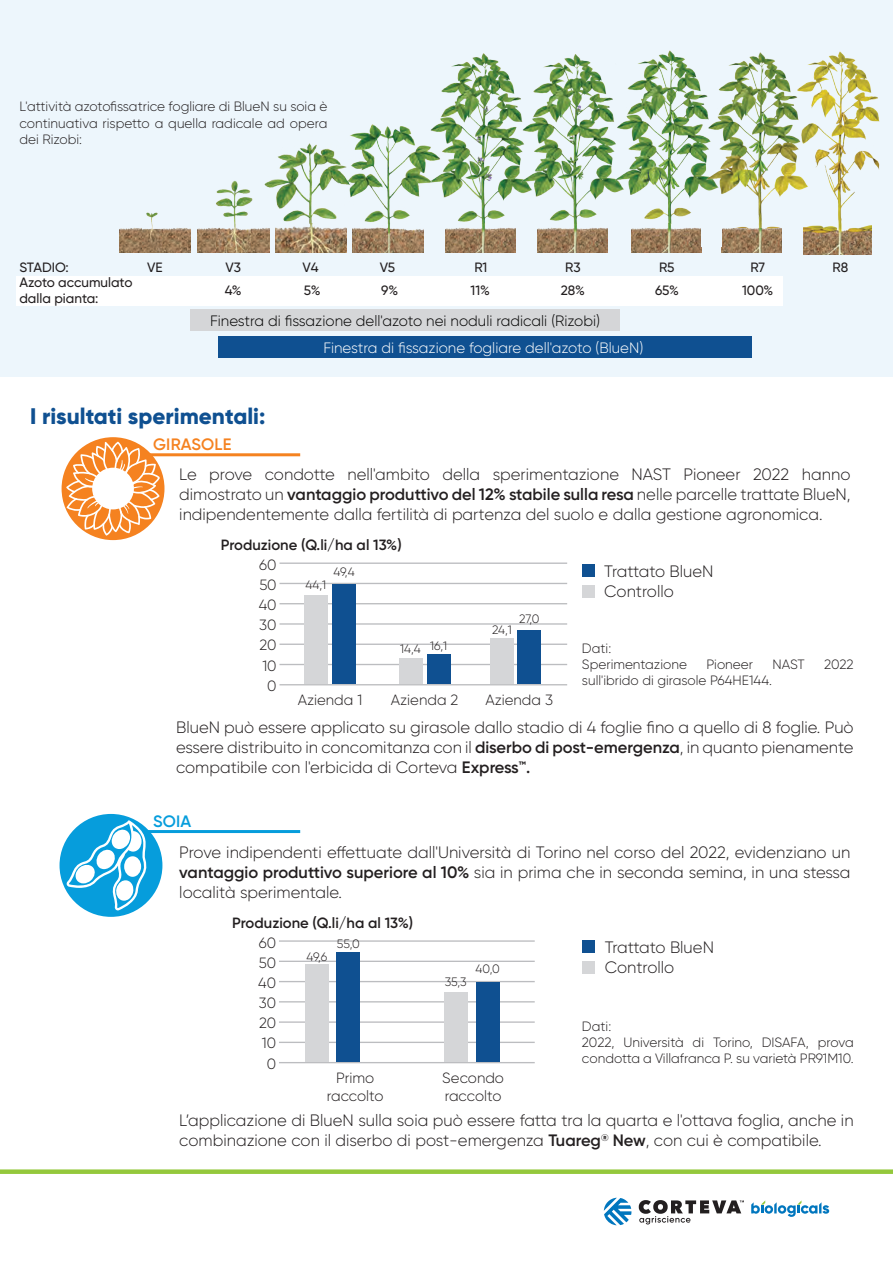
<style>
.page{position:relative;width:893px;height:1263px;background:#fff}
.page>*{position:absolute;margin:0;border:0;box-sizing:border-box;transform-origin:0 0}
.t1{font:800 22.5px "Gilroy";color:#0f5091}
.t2{font:300 16.5px/19.8px "Gilroy";color:#231f20;text-align:justify}
.t3{font:600 16.5px "Gilroy";letter-spacing:.01em;color:#f58220}
.t4{font:600 16.5px "Gilroy";color:#069ddc}
.t5{font:300 15px "Gilroy";color:#000}
.t6{font:300 15px "Gilroy";color:#fff}
.t7{font:300 14.85px/17.9px "Gilroy";color:#231f20;text-align:center}
.t8{font:600 14.85px "Gilroy";color:#231f20}
.t9{font:300 13.5px/16.2px "Gilroy";color:#231f20}
.t10{font:500 13.5px/15.8px "Gilroy";color:#231f20}
.t11{font:300 12.15px "Gilroy";letter-spacing:-.005em;color:#231f20}
.s1{font-weight:600}
</style>
<div class="page">
<hr style="left:141px;top:830px;width:159px;height:3px;background:#069ddc">
<div style="left:0;top:0;width:893px;height:376px;background:#edf6fc"></div>
<div style="left:16px;top:276px;width:766px;height:29px;background:#fff"></div>
<div style="left:62px;top:437px;width:102px;height:103px;background:#f58220;border-radius:50%"></div>
<svg style="left:66px;top:442px;width:94px;height:94px"></svg>
<div style="left:0;top:1169px;width:893px;height:5px;background:#94c83c"></div>
<svg style="left:604px;top:1198px;width:27px;height:27px"></svg>
<svg style="left:639px;top:1200px;width:105px;height:24px"></svg>
<svg style="left:751px;top:1200px;width:78px;height:17px"></svg>
<div style="left:60px;top:814px;width:102px;height:103px;background:#069ddc;border-radius:50%"></div>
<svg style="left:66px;top:820px;width:82px;height:90px"></svg>
<div style="left:582px;top:940px;width:13px;height:13px;background:#0f5091"></div>
<div style="left:582px;top:961px;width:13px;height:13px;background:#d5d6d8"></div>
<hr style="left:279px;top:961px;width:256px;height:1px;background:#bcbdc0">
<hr style="left:279px;top:940px;width:256px;height:2px;background:#bcbdc0">
<hr style="left:279px;top:981px;width:256px;height:1px;background:#bcbdc0">
<hr style="left:279px;top:1001px;width:256px;height:1px;background:#bcbdc0">
<hr style="left:279px;top:1021px;width:256px;height:2px;background:#bcbdc0">
<hr style="left:279px;top:1042px;width:256px;height:1px;background:#bcbdc0">
<hr style="left:279px;top:1062px;width:256px;height:1px;background:#bcbdc0">
<div style="left:336px;top:952px;width:23px;height:110px;background:#0f5091"></div>
<div style="left:305px;top:965px;width:24px;height:97px;background:#d5d6d8"></div>
<div style="left:476px;top:982px;width:23px;height:80px;background:#0f5091"></div>
<div style="left:444px;top:992px;width:23px;height:70px;background:#d5d6d8"></div>
<div style="left:582px;top:564px;width:13px;height:13px;background:#0f5091"></div>
<div style="left:582px;top:585px;width:13px;height:13px;background:#d5d6d8"></div>
<hr style="left:279px;top:583px;width:288px;height:1px;background:#bcbdc0">
<hr style="left:279px;top:562px;width:288px;height:2px;background:#bcbdc0">
<hr style="left:279px;top:603px;width:288px;height:1px;background:#bcbdc0">
<hr style="left:279px;top:623px;width:288px;height:2px;background:#bcbdc0">
<hr style="left:279px;top:643px;width:288px;height:2px;background:#bcbdc0">
<hr style="left:279px;top:664px;width:288px;height:1px;background:#bcbdc0">
<hr style="left:279px;top:684px;width:288px;height:1px;background:#bcbdc0">
<div style="left:427px;top:655px;width:23px;height:29px;background:#0f5091"></div>
<div style="left:399px;top:659px;width:23px;height:25px;background:#d5d6d8"></div>
<div style="left:518px;top:630px;width:23px;height:54px;background:#0f5091"></div>
<div style="left:490px;top:638px;width:24px;height:46px;background:#d5d6d8"></div>
<div style="left:304px;top:596px;width:24px;height:88px;background:#d5d6d8"></div>
<div style="left:332px;top:585px;width:24px;height:99px;background:#0f5091"></div>
<img style="left:441px;top:53px;width:78px;height:171px">
<img style="left:445px;top:224px;width:70px;height:29px">
<img style="left:519px;top:54px;width:91px;height:170px">
<img style="left:537px;top:224px;width:70px;height:29px">
<img style="left:610px;top:50px;width:93px;height:174px">
<img style="left:631px;top:224px;width:70px;height:29px">
<img style="left:353px;top:224px;width:70px;height:29px">
<img style="left:357px;top:111px;width:85px;height:113px">
<img style="left:264px;top:133px;width:93px;height:91px">
<img style="left:276px;top:224px;width:70px;height:29px">
<img style="left:215px;top:180px;width:38px;height:73px">
<img style="left:251px;top:224px;width:18px;height:29px">
<img style="left:198px;top:228px;width:17px;height:25px">
<img style="left:142px;top:212px;width:20px;height:41px">
<img style="left:162px;top:228px;width:29px;height:25px">
<img style="left:119px;top:227px;width:23px;height:26px">
<img style="left:703px;top:52px;width:82px;height:177px">
<img style="left:722px;top:229px;width:60px;height:24px">
<div style="left:701px;top:219px;width:21px;height:27px;background:#edf6fc"></div>
<img style="left:785px;top:51px;width:95px;height:203px">
<div style="left:782px;top:222px;width:21px;height:34px;background:#edf6fc"></div>
<div style="left:872px;top:219px;width:21px;height:41px;background:#edf6fc"></div>
<div style="left:191px;top:309px;width:429px;height:21px;background:#d5d6d8"></div>
<div style="left:218px;top:336px;width:534px;height:22px;background:#0f5091"></div>
<hr style="left:141px;top:453px;width:159px;height:3px;background:#f58220">
<p class="t9" style="left:19px;top:98px;width:309px;text-align:justify">L'attività azotofissatrice fogliare di BlueN su soia è continuativa rispetto a quella radicale ad opera dei Rizobi:</p>
<p class="t10" style="left:19px;top:259px;width:115px">STADIO:<br>Azoto accumulato dalla pianta:</p>
<p class="t10" style="left:147px;top:259px;width:17px">VE</p>
<p class="t10" style="left:225px;top:259px;width:17px">V3</p>
<p class="t10" style="left:303px;top:259px;width:17px">V4</p>
<p class="t10" style="left:380px;top:259px;width:17px">V5</p>
<p class="t10" style="left:474px;top:259px;width:14px">R1</p>
<p class="t10" style="left:565px;top:259px;width:17px">R3</p>
<p class="t10" style="left:659px;top:259px;width:17px">R5</p>
<p class="t10" style="left:751px;top:259px;width:16px">R7</p>
<p class="t10" style="left:833px;top:259px;width:17px">R8</p>
<p class="t10" style="left:225px;top:283px;width:18px">4%</p>
<p class="t10" style="left:304px;top:283px;width:18px">5%</p>
<p class="t10" style="left:381px;top:283px;width:19px">9%</p>
<p class="t10" style="left:471px;top:283px;width:21px">11%</p>
<p class="t10" style="left:561px;top:283px;width:26px">28%</p>
<p class="t10" style="left:655px;top:283px;width:25px">65%</p>
<p class="t10" style="left:742px;top:283px;width:33px">100%</p>
<p class="t5" style="left:210px;top:311px;width:391px">Finestra di fissazione dell'azoto nei noduli radicali (Rizobi)</p>
<p class="t6" style="left:323px;top:339px;width:322px">Finestra di fissazione fogliare dell'azoto (BlueN)</p>
<h1 class="t1" style="left:30px;top:402px;width:237px">I risultati sperimentali:</h1>
<p class="t2" style="left:179px;top:464px;width:673px">Le prove condotte nell'ambito della sperimentazione NAST Pioneer 2022 hanno dimostrato un <span class="s1">vantaggio produttivo del 12% stabile sulla resa</span> nelle parcelle trattate BlueN, indipendentemente dalla fertilità di partenza del suolo e dalla gestione agronomica.</p>
<p class="t3" style="left:153px;top:434px;width:80px">GIRASOLE</p>
<p class="t8" style="left:221px;top:536px;width:182px">Produzione (Q.li/ha al 13%)</p>
<p class="t7" style="left:259px;top:555px;width:19px">60</p>
<p class="t7" style="left:259px;top:576px;width:19px">50</p>
<p class="t7" style="left:259px;top:596px;width:19px">40</p>
<p class="t7" style="left:259px;top:616px;width:19px">30</p>
<p class="t7" style="left:260px;top:636px;width:19px">20</p>
<p class="t7" style="left:262px;top:656px;width:16px">10</p>
<p class="t7" style="left:267px;top:676px;width:11px">0</p>
<p class="t11" style="left:306px;top:577px;width:22px">44,1</p>
<p class="t11" style="left:333px;top:564px;width:23px">49,4</p>
<p class="t7" style="left:298px;top:690px;width:66px">Azienda 1</p>
<p class="t11" style="left:400px;top:642px;width:22px">14,4</p>
<p class="t11" style="left:430px;top:639px;width:19px">16,1</p>
<p class="t7" style="left:391px;top:690px;width:69px">Azienda 2</p>
<p class="t11" style="left:492px;top:622px;width:21px">24,1</p>
<p class="t11" style="left:519px;top:612px;width:22px">27,0</p>
<p class="t7" style="left:485px;top:691px;width:69px">Azienda 3</p>
<p class="t2" style="left:604px;top:561px;width:111px">Trattato BlueN<br>Controllo</p>
<p class="t9" style="left:582px;top:640px;width:106px">Dati:<br>Sperimentazione</p>
<p class="t9" style="left:706px;top:656px;width:48px">Pioneer</p>
<p class="t9" style="left:772px;top:656px;width:34px">NAST</p>
<p class="t9" style="left:824px;top:656px;width:31px">2022</p>
<p class="t9" style="left:582px;top:672px;width:192px">sull'ibrido di girasole P64HE144.</p>
<p class="t2" style="left:176px;top:717px;width:679px">BlueN può essere applicato su girasole dallo stadio di 4 foglie fino a quello di 8 foglie. Può essere distribuito in concomitanza con il <span class="s1">diserbo di post-emergenza</span>, in quanto pienamente compatibile con l'erbicida di Corteva <span class="s1">Express™.</span></p>
<p class="t4" style="left:153px;top:811px;width:40px">SOIA</p>
<p class="t2" style="left:179px;top:842px;width:673px">Prove indipendenti effettuate dall'Università di Torino nel corso del 2022, evidenziano un <span class="s1">vantaggio produttivo superiore al 10%</span> sia in prima che in seconda semina, in una stessa località sperimentale.</p>
<p class="t8" style="left:232px;top:914px;width:182px">Produzione (Q.li/ha al 13%)</p>
<p class="t7" style="left:259px;top:933px;width:19px">60</p>
<p class="t11" style="left:337px;top:936px;width:24px">55,0</p>
<p class="t7" style="left:259px;top:953px;width:19px">50</p>
<p class="t7" style="left:258px;top:974px;width:19px">40</p>
<p class="t7" style="left:259px;top:994px;width:19px">30</p>
<p class="t7" style="left:259px;top:1014px;width:19px">20</p>
<p class="t7" style="left:262px;top:1034px;width:16px">10</p>
<p class="t7" style="left:267px;top:1054px;width:11px">0</p>
<p class="t11" style="left:307px;top:949px;width:22px">49,6</p>
<p class="t11" style="left:445px;top:974px;width:24px">35,3</p>
<p class="t11" style="left:475px;top:961px;width:26px">40,0</p>
<p class="t7" style="left:327px;top:1068px;width:58px">Primo raccolto</p>
<p class="t7" style="left:442px;top:1068px;width:63px;text-align:left">Secondo raccolto</p>
<p class="t2" style="left:605px;top:937px;width:111px">Trattato BlueN<br>Controllo</p>
<p class="t9" style="left:582px;top:1018px;width:273px">Dati:<br>2022, Università di Torino, DISAFA, prova condotta a Villafranca P. su varietà PR91M10.</p>
<p class="t2" style="left:179px;top:1110px;width:676px">L’applicazione di BlueN sulla soia può essere fatta tra la quarta e l'ottava foglia, anche in combinazione con il diserbo di post-emergenza <span class="s1">Tuareg</span><sup>®</sup> <span class="s1">New</span>, con cui è compatibile.</p>
</div>
